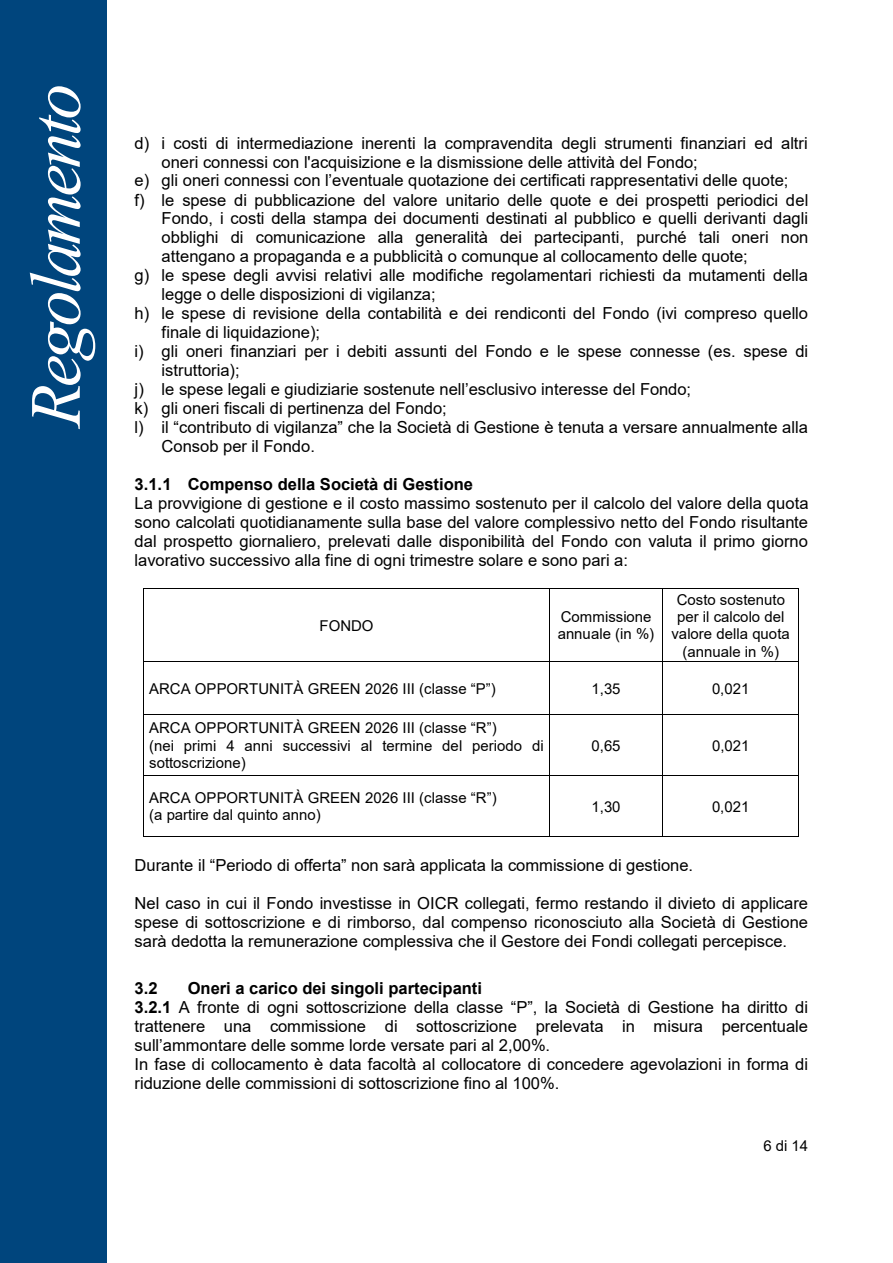
<style>
.page{position:relative;width:893px;height:1263px;background:#fff}
.page>*{position:absolute;margin:0;border:0;box-sizing:border-box;transform-origin:0 0}
.t1{font:italic 72px "Times New Roman";letter-spacing:-.05em;color:#fff}
.t2{font:16.5px/19px "Arial";color:#000;text-align:justify}
.t3{font:700 16.5px "Arial";color:#000}
.t4{font:15px/17.2px "Arial";color:#000}
.s1{font-weight:700}
</style>
<div class="page">
<hr style="left:144px;top:588px;width:405px;height:1px;background:#000">
<hr style="left:550px;top:588px;width:112px;height:1px;background:#000">
<hr style="left:663px;top:588px;width:135px;height:1px;background:#000">
<hr style="left:144px;top:589px;width:1px;height:72px;background:#000">
<hr style="left:549px;top:589px;width:1px;height:72px;background:#000">
<hr style="left:662px;top:589px;width:1px;height:72px;background:#000">
<hr style="left:798px;top:589px;width:1px;height:72px;background:#000">
<hr style="left:144px;top:661px;width:405px;height:1px;background:#000">
<hr style="left:550px;top:661px;width:112px;height:1px;background:#000">
<hr style="left:663px;top:661px;width:135px;height:1px;background:#000">
<hr style="left:144px;top:662px;width:1px;height:52px;background:#000">
<hr style="left:549px;top:662px;width:1px;height:52px;background:#000">
<hr style="left:662px;top:662px;width:1px;height:52px;background:#000">
<hr style="left:798px;top:662px;width:1px;height:52px;background:#000">
<hr style="left:144px;top:714px;width:405px;height:1px;background:#000">
<hr style="left:550px;top:714px;width:112px;height:1px;background:#000">
<hr style="left:663px;top:714px;width:135px;height:1px;background:#000">
<hr style="left:144px;top:715px;width:1px;height:60px;background:#000">
<hr style="left:549px;top:715px;width:1px;height:60px;background:#000">
<hr style="left:662px;top:715px;width:1px;height:60px;background:#000">
<hr style="left:798px;top:715px;width:1px;height:60px;background:#000">
<hr style="left:144px;top:775px;width:405px;height:1px;background:#000">
<hr style="left:550px;top:775px;width:112px;height:1px;background:#000">
<hr style="left:663px;top:775px;width:135px;height:1px;background:#000">
<hr style="left:144px;top:776px;width:1px;height:60px;background:#000">
<hr style="left:144px;top:836px;width:405px;height:1px;background:#000">
<hr style="left:549px;top:776px;width:1px;height:60px;background:#000">
<hr style="left:550px;top:836px;width:112px;height:1px;background:#000">
<hr style="left:662px;top:776px;width:1px;height:60px;background:#000">
<hr style="left:663px;top:836px;width:135px;height:1px;background:#000">
<hr style="left:798px;top:776px;width:1px;height:60px;background:#000">
<div style="left:0;top:0;width:106px;height:1263px;background:#00457d"></div>
<h1 class="t1" style="left:6px;top:428px;width:345px;rotate:-90deg">Regolamento</h1>
<p class="t2" style="left:135px;top:133px;width:675px">d) i costi di intermediazione inerenti la compravendita degli strumenti finanziari ed altri</p>
<p class="t2" style="left:162px;top:152px;width:538px">oneri connessi con l'acquisizione e la dismissione delle attività del Fondo;</p>
<p class="t2" style="left:135px;top:171px;width:655px">e) gli oneri connessi con l’eventuale quotazione dei certificati rappresentativi delle quote;</p>
<p class="t2" style="left:135px;top:190px;width:675px">f) le spese di pubblicazione del valore unitario delle quote e dei prospetti periodici del</p>
<p class="t2" style="left:162px;top:209px;width:648px">Fondo, i costi della stampa dei documenti destinati al pubblico e quelli derivanti dagli</p>
<p class="t2" style="left:162px;top:228px;width:648px">obblighi di comunicazione alla generalità dei partecipanti, purché tali oneri non</p>
<p class="t2" style="left:162px;top:247px;width:588px">attengano a propaganda e a pubblicità o comunque al collocamento delle quote;</p>
<p class="t2" style="left:135px;top:266px;width:675px">g) le spese degli avvisi relativi alle modifiche regolamentari richiesti da mutamenti della</p>
<p class="t2" style="left:162px;top:285px;width:275px">legge o delle disposizioni di vigilanza;</p>
<p class="t2" style="left:135px;top:304px;width:675px">h) le spese di revisione della contabilità e dei rendiconti del Fondo (ivi compreso quello</p>
<p class="t2" style="left:162px;top:323px;width:160px">finale di liquidazione);</p>
<p class="t2" style="left:135px;top:342px;width:675px">i) gli oneri finanziari per i debiti assunti del Fondo e le spese connesse (es. spese di</p>
<p class="t2" style="left:162px;top:361px;width:79px">istruttoria);</p>
<p class="t2" style="left:135px;top:380px;width:558px">j) le spese legali e giudiziarie sostenute nell’esclusivo interesse del Fondo;</p>
<p class="t2" style="left:135px;top:399px;width:314px">k) gli oneri fiscali di pertinenza del Fondo;</p>
<p class="t2" style="left:135px;top:418px;width:675px">l) il “contributo di vigilanza” che la Società di Gestione è tenuta a versare annualmente alla</p>
<p class="t2" style="left:162px;top:437px;width:155px">Consob per il Fondo.</p>
<p class="t3" style="left:135px;top:473px;width:340px">3.1.1 Compenso della Società di Gestione</p>
<p class="t2" style="left:135px;top:494px;width:675px">La provvigione di gestione e il costo massimo sostenuto per il calcolo del valore della quota sono calcolati quotidianamente sulla base del valore complessivo netto del Fondo risultante dal prospetto giornaliero, prelevati dalle disponibilità del Fondo con valuta il primo giorno lavorativo successivo alla fine di ogni trimestre solare e sono pari a:</p>
<p class="t4" style="left:320px;top:617px;width:56px">FONDO</p>
<p class="t4" style="left:558px;top:608px;width:98px">Commissione annuale (in %)</p>
<p class="t4" style="left:672px;top:591px;width:120px;text-align:center">Costo sostenuto per il calcolo del valore della quota (annuale in %)</p>
<p class="t4" style="left:149px;top:680px;width:348px">ARCA OPPORTUNITÀ GREEN 2026 III (classe “P”)</p>
<p class="t4" style="left:592px;top:680px;width:30px">1,35</p>
<p class="t4" style="left:712px;top:680px;width:39px">0,021</p>
<p class="t4" style="left:149px;top:719px;width:396px">ARCA OPPORTUNITÀ GREEN 2026 III (classe “R”)<br>(nei primi 4 anni successivi al termine del periodo di sottoscrizione)</p>
<p class="t4" style="left:592px;top:736px;width:30px">0,65</p>
<p class="t4" style="left:712px;top:736px;width:39px">0,021</p>
<p class="t4" style="left:149px;top:789px;width:349px">ARCA OPPORTUNITÀ GREEN 2026 III (classe “R”) (a partire dal quinto anno)</p>
<p class="t4" style="left:592px;top:797px;width:30px">1,30</p>
<p class="t4" style="left:712px;top:797px;width:39px">0,021</p>
<p class="t2" style="left:135px;top:856px;width:560px">Durante il “Periodo di offerta” non sarà applicata la commissione di gestione.</p>
<p class="t2" style="left:135px;top:894px;width:675px">Nel caso in cui il Fondo investisse in OICR collegati, fermo restando il divieto di applicare spese di sottoscrizione e di rimborso, dal compenso riconosciuto alla Società di Gestione sarà dedotta la remunerazione complessiva che il Gestore dei Fondi collegati percepisce.</p>
<p class="t3" style="left:135px;top:978px;width:25px">3.2</p>
<p class="t2" style="left:135px;top:979px;width:675px;text-align:left;text-indent:53px"><span class="s1">Oneri a carico dei singoli partecipanti<br>3.2.1</span> A fronte di ogni sottoscrizione della classe “P”, la Società di Gestione ha diritto di trattenere una commissione di sottoscrizione prelevata in misura percentuale sull’ammontare delle somme lorde versate pari al 2,00%.<br>In fase di collocamento è data facoltà al collocatore di concedere agevolazioni in forma di riduzione delle commissioni di sottoscrizione fino al 100%.</p>
<p class="t4" style="left:763px;top:1137px;width:46px">6 di 14</p>
</div>
